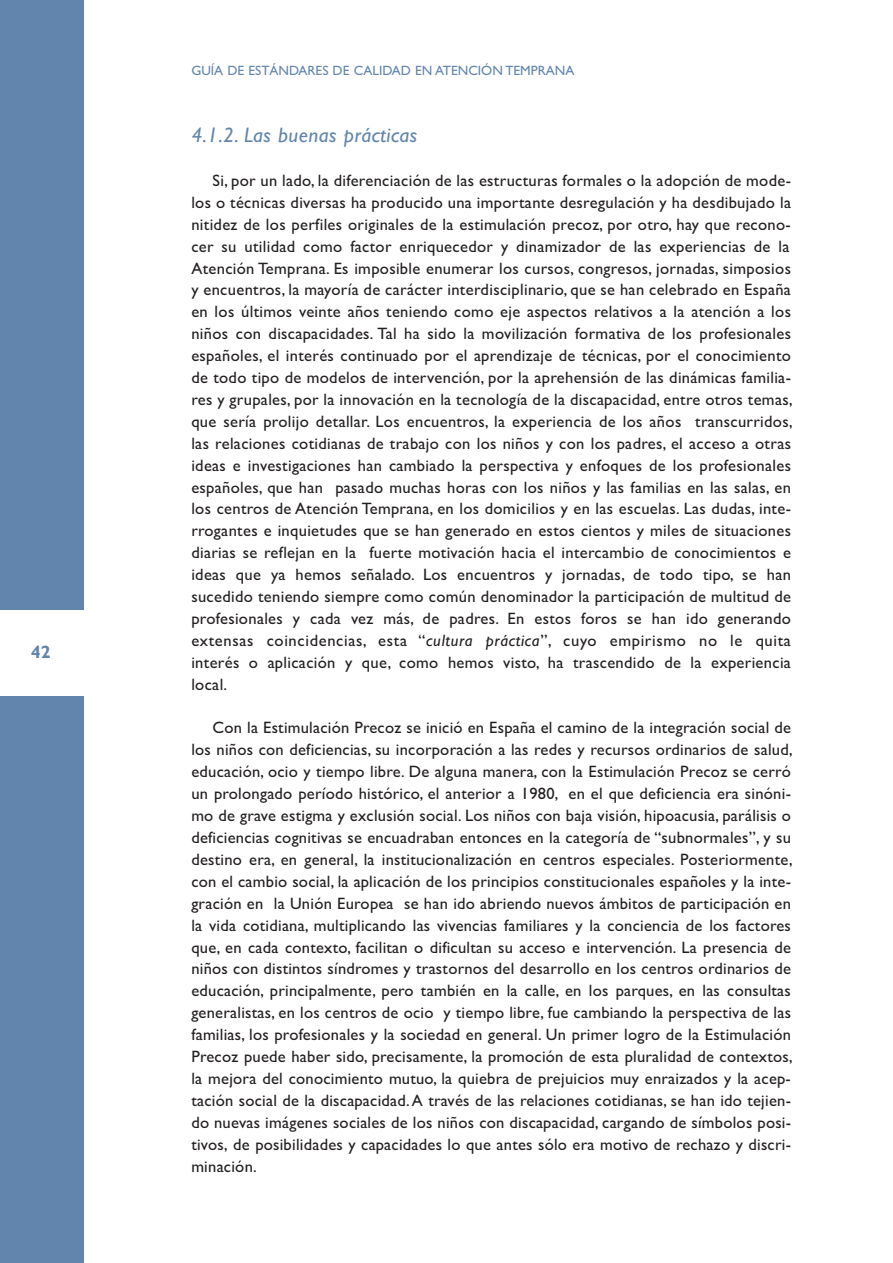
<style>
.page{position:relative;width:893px;height:1263px;background:#fff}
.page>*{position:absolute;margin:0;border:0;box-sizing:border-box;transform-origin:0 0}
.t1{font:italic 21px "Gill Sans";letter-spacing:.02em;color:#6185ad}
.t2{font:700 18px "Gill Sans";color:#6185ad}
.t3{font:16.5px/21.9px "Gill Sans";letter-spacing:.02em;color:#231f20}
.t4{font:13.5px "Gill Sans";color:#6185ad}
.s1{font-style:italic}
</style>
<div class="page">
<div style="left:0;top:0;width:83px;height:1263px;background:#6185ad"></div>
<div style="left:0;top:610px;width:85px;height:85px;background:#fff"></div>
<p class="t2" style="left:31px;top:645px;width:21px">42</p>
<p class="t4" style="left:191px;top:65px;width:385px">GUÍA DE ESTÁNDARES DE CALIDAD EN ATENCIÓN TEMPRANA</p>
<p class="t1" style="left:191px;top:123px;width:227px">4.1.2. Las buenas prácticas</p>
<p class="t3" style="left:191px;top:171px;width:603px;text-indent:21px">Si, por un lado, la diferenciación de las estructuras formales o la adopción de mode&shy;los o técnicas diversas ha producido una importante desregulación y ha desdibujado la nitidez de los perfiles originales de la estimulación precoz, por otro, hay que recono&shy;cer su utilidad como factor enriquecedor y dinamizador de las experiencias de la Atención Temprana. Es imposible enumerar los cursos, congresos, jornadas, simposios y encuentros, la mayoría de carácter interdisciplinario, que se han celebrado en España en los últimos veinte años teniendo como eje aspectos relativos a la atención a los niños con discapacidades. Tal ha sido la movilización formativa de los profesionales españoles, el interés continuado por el aprendizaje de técnicas, por el conocimiento de todo tipo de modelos de intervención, por la aprehensión de las dinámicas familia&shy;res y grupales, por la innovación en la tecnología de la discapacidad, entre otros temas, que sería prolijo detallar. Los encuentros, la experiencia de los años transcurridos, las relaciones cotidianas de trabajo con los niños y con los padres, el acceso a otras ideas e investigaciones han cambiado la perspectiva y enfoques de los profesionales españoles, que han pasado muchas horas con los niños y las familias en las salas, en los centros de Atención Temprana, en los domicilios y en las escuelas. Las dudas, inte&shy;rrogantes e inquietudes que se han generado en estos cientos y miles de situaciones diarias se reflejan en la fuerte motivación hacia el intercambio de conocimientos e ideas que ya hemos señalado. Los encuentros y jornadas, de todo tipo, se han sucedido teniendo siempre como común denominador la participación de multitud de profesionales y cada vez más, de padres. En estos foros se han ido generando extensas coincidencias, esta “<span class="s1">cultura práctica</span>”, cuyo empirismo no le quita interés o aplicación y que, como hemos visto, ha trascendido de la experiencia local.</p>
<p class="t3" style="left:191px;top:719px;width:603px;text-align:justify;text-indent:21px">Con la Estimulación Precoz se inició en España el camino de la integración social de los niños con deficiencias, su incorporación a las redes y recursos ordinarios de salud, educación, ocio y tiempo libre. De alguna manera, con la Estimulación Precoz se cerró un prolongado período histórico, el anterior a 1980, en el que deficiencia era sinóni&shy;mo de grave estigma y exclusión social. Los niños con baja visión, hipoacusia, parálisis o deficiencias cognitivas se encuadraban entonces en la categoría de “subnormales”, y su destino era, en general, la institucionalización en centros especiales. Posteriormente, con el cambio social, la aplicación de los principios constitucionales españoles y la inte&shy;gración en la Unión Europea se han ido abriendo nuevos ámbitos de participación en la vida cotidiana, multiplicando las vivencias familiares y la conciencia de los factores que, en cada contexto, facilitan o dificultan su acceso e intervención. La presencia de niños con distintos síndromes y trastornos del desarrollo en los centros ordinarios de educación, principalmente, pero también en la calle, en los parques, en las consultas generalistas, en los centros de ocio y tiempo libre, fue cambiando la perspectiva de las familias, los profesionales y la sociedad en general. Un primer logro de la Estimulación Precoz puede haber sido, precisamente, la promoción de esta pluralidad de contextos, la mejora del conocimiento mutuo, la quiebra de prejuicios muy enraizados y la acep&shy;tación social de la discapacidad. A través de las relaciones cotidianas, se han ido tejien&shy;do nuevas imágenes sociales de los niños con discapacidad, cargando de símbolos posi&shy;tivos, de posibilidades y capacidades lo que antes sólo era motivo de rechazo y discri&shy;minación.</p>
</div>
